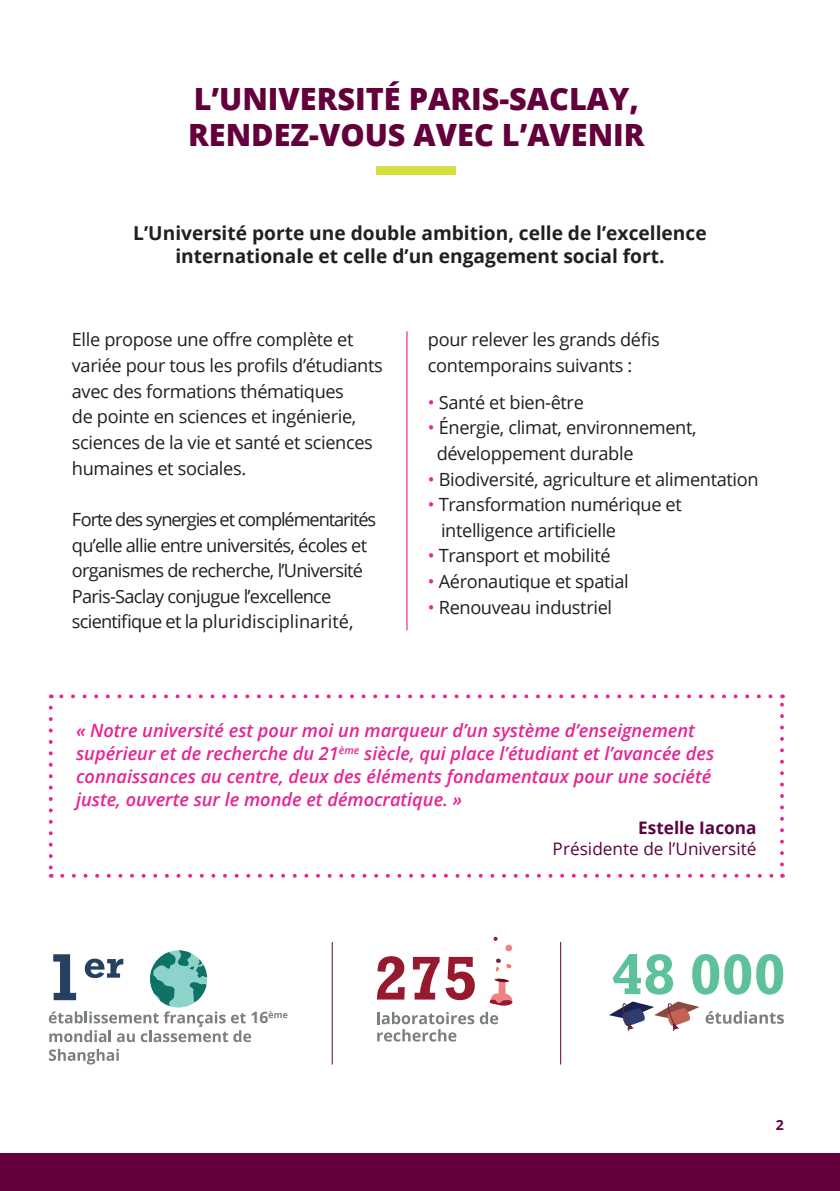
<style>
.page{position:relative;width:840px;height:1191px;background:#fff}
.page>*{position:absolute;margin:0;border:0;box-sizing:border-box;transform-origin:0 0}
.t1{font:800 30.6px "Open Sans";color:#63003c}
.t2{font:700 19.2px/23px "Open Sans";color:#231f20;text-align:center}
.t3{font:18.2px/25.6px "Open Sans";letter-spacing:-.02em;color:#231f20}
.t4{font:italic 600 18.2px/23px "Open Sans";color:#e62592}
.t5{font:18.2px/25.6px "Open Sans";letter-spacing:-.04em;color:#231f20}
.t6{font:17.2px "Open Sans";color:#5c0341}
.t7{font:700 17.2px "Open Sans";color:#5c0341}
.t8{font:700 15.8px "Open Sans";color:#7a7f80}
.t9{font:700 14px "Open Sans";color:#5b0441}
.s1{color:#e62592}
</style>
<div class="page">
<hr style="left:332px;top:942px;width:1px;height:122px;background:#63003c">
<hr style="left:560px;top:942px;width:1px;height:122px;background:#63003c">
<svg style="left:62px;top:874px;width:712px;height:3px"></svg>
<svg style="left:49px;top:707px;width:4px;height:170px"></svg>
<svg style="left:780px;top:694px;width:3px;height:170px"></svg>
<svg style="left:51px;top:694px;width:719px;height:4px"></svg>
<div style="left:376px;top:166px;width:80px;height:9px;background:#d5df3d"></div>
<svg style="left:268px;top:1011px;width:19px;height:7px"></svg>
<svg style="left:49px;top:1049px;width:70px;height:15px"></svg>
<svg style="left:49px;top:950px;width:202px;height:92px"></svg>
<div style="left:505px;top:944px;width:7px;height:7px;background:#f08284;border-radius:50%"></div>
<svg style="left:493px;top:936px;width:4px;height:5px"></svg>
<svg style="left:377px;top:956px;width:136px;height:85px"></svg>
<svg style="left:612px;top:954px;width:60px;height:40px"></svg>
<svg style="left:692px;top:954px;width:90px;height:40px"></svg>
<svg style="left:705px;top:1011px;width:78px;height:12px"></svg>
<svg style="left:609px;top:1001px;width:90px;height:30px"></svg>
<hr style="left:406px;top:331px;width:1px;height:299px;background:#ec008c">
<div style="left:0;top:1153px;width:839px;height:38px;background:#63003c"></div>
<p class="t1" style="left:193px;top:75px;width:446px">L’UNIVERSITÉ PARIS-SACLAY,</p>
<p class="t1" style="left:188px;top:112px;width:458px">RENDEZ-VOUS AVEC L’AVENIR</p>
<p class="t2" style="left:133px;top:221px;width:574px">L’Université porte une double ambition, celle de l’excellence internationale et celle d’un engagement social fort.</p>
<p class="t3" style="left:72px;top:326px;width:312px">Elle propose une offre complète et variée pour tous les profils d’étudiants avec des formations thématiques<br>de pointe en sciences et ingénierie, sciences de la vie et santé et sciences humaines et sociales.</p>
<p class="t5" style="left:72px;top:506px;width:305px">Forte des synergies et complémentarités qu’elle allie entre universités, écoles et organismes de recherche, l’Université Paris-Saclay conjugue l’excellence scientifique et la pluridisciplinarité,</p>
<p class="t3" style="left:427px;top:326px;width:233px">pour relever les grands défis contemporains suivants :</p>
<p class="t3" style="left:427px;top:389px;width:157px"><span class="s1">•</span> Santé et bien-être</p>
<p class="t3" style="left:436px;top:414px;width:261px;text-indent:-9px"><span class="s1">•</span> Énergie, climat, environnement, développement durable</p>
<p class="t3" style="left:427px;top:465px;width:332px"><span class="s1">•</span> Biodiversité, agriculture et alimentation</p>
<p class="t3" style="left:441px;top:491px;width:242px;text-indent:-13px"><span class="s1">•</span> Transformation numérique et intelligence artificielle</p>
<p class="t3" style="left:427px;top:542px;width:184px"><span class="s1">•</span> Transport et mobilité</p>
<p class="t3" style="left:427px;top:568px;width:202px"><span class="s1">•</span> Aéronautique et spatial</p>
<p class="t3" style="left:427px;top:594px;width:185px"><span class="s1">•</span> Renouveau industriel</p>
<p class="t4" style="left:76px;top:718px;width:639px">« Notre université est pour moi un marqueur d’un système d’enseignement supérieur et de recherche du 21<sup>ème</sup> siècle, qui place l’étudiant et l’avancée des connaissances au centre, deux des éléments fondamentaux pour une société juste, ouverte sur le monde et démocratique. »</p>
<p class="t7" style="left:637px;top:815px;width:120px">Estelle Iacona</p>
<p class="t6" style="left:552px;top:836px;width:205px">Présidente de l’Université</p>
<p class="t8" style="left:250px;top:1006px;width:19px">16</p>
<p class="t9" style="left:775px;top:1114px;width:9px">2</p>
</div>
